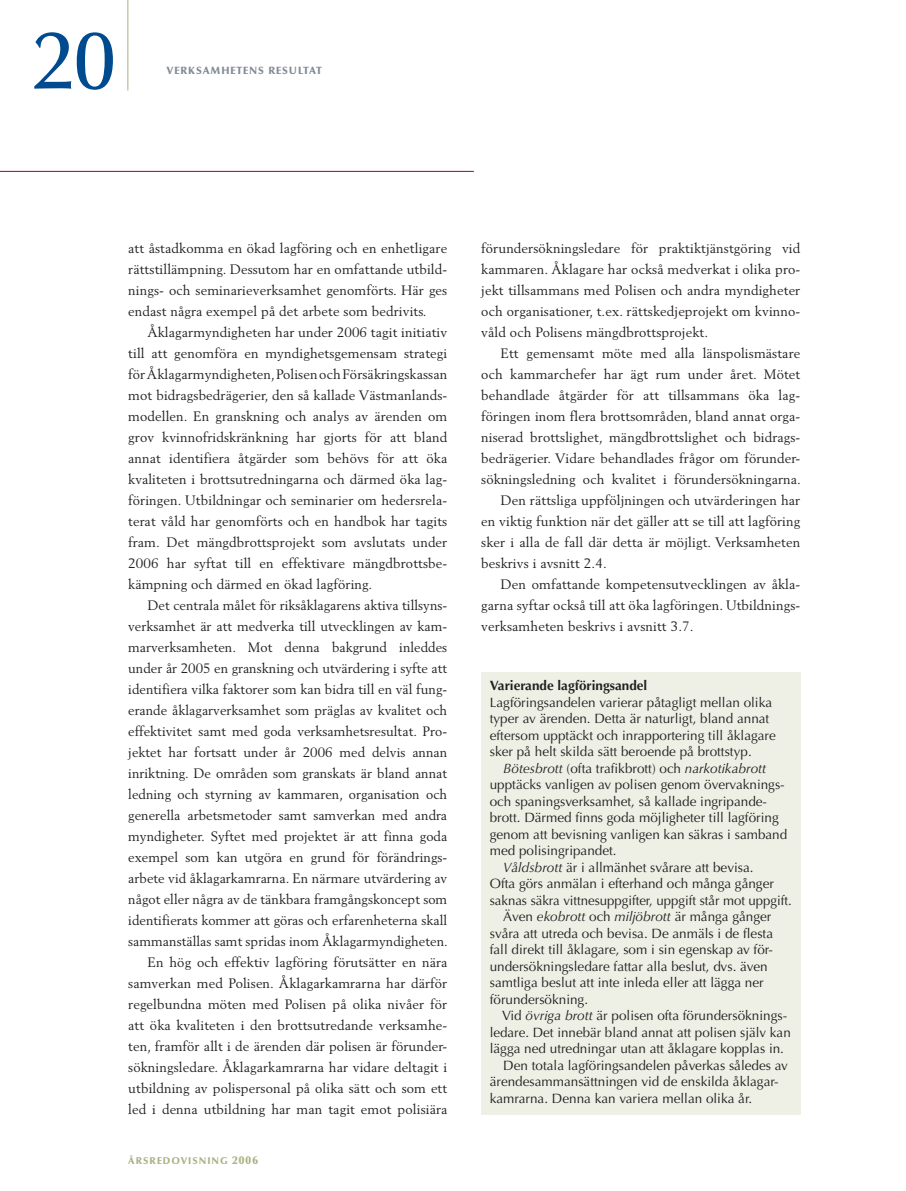
<style>
.page{position:relative;width:906px;height:1191px;background:#fff}
.page>*{position:absolute;margin:0;border:0;box-sizing:border-box;transform-origin:0 0}
.t1{font:500 82.5px "Optima";color:#004a8f}
.t2{font:13.5px/21px "Berling";letter-spacing:.01em;color:#231f20;text-align:justify}
.t3{font:13.5px/16.5px "Optima";color:#231f20}
.t4{font:italic 13.5px "Optima";color:#231f20}
.t5{font:700 13.5px "Optima";color:#231f20}
.t6{font:900 10.5px "Optima";letter-spacing:.08em;color:#808b96}
.t7{font:900 9.75px "Optima";letter-spacing:.1em;color:#abb183}
.s1{font-size:11.25px}
.s2{font-style:normal}
.s3{font-style:italic}
</style>
<div class="page">
<hr style="left:0;top:171px;width:474px;height:1px;background:#a50135">
<hr style="left:127px;top:0;width:1px;height:91px;background:#abb183">
<div style="left:481px;top:672px;width:319px;height:442px;background:#eef0e6"></div>
<h1 class="t1" style="left:33px;top:26px;width:84px">20</h1>
<p class="t6" style="left:166px;top:67px;width:157px">VERKSAMHETENS RESULTAT</p>
<p class="t2" style="left:128px;top:238px;width:320px">att åstadkomma en ökad lagföring och en enhetligare rättstillämpning. Dessutom har en omfattande utbild&shy;nings- och seminarieverksamhet genomförts. Här ges endast några exempel på det arbete som bedrivits.</p>
<p class="t2" style="left:128px;top:322px;width:320px;text-indent:19px">Åklagarmyndigheten har under 2006 tagit initiativ till att genomföra en myndighetsgemensam strategi för Åklagarmyndigheten, Polisen och Försäkrings kassan mot bidragsbedrägerier, den så kallade Västmanlands&shy;modellen. En granskning och analys av ärenden om grov kvinnofridskränkning har gjorts för att bland annat identifiera åtgärder som behövs för att öka kvaliteten i brottsutredningarna och därmed öka lag&shy;föringen. Utbildningar och seminarier om hedersrela&shy;terat våld har genomförts och en handbok har tagits fram. Det mängdbrottsprojekt som avslutats under 2006 har syftat till en effektivare mängdbrottsbe&shy;kämpning och därmed en ökad lagföring.</p>
<p class="t2" style="left:128px;top:595px;width:321px;text-align:right">Det centrala målet för riksåklagarens aktiva tillsyns&shy;verksamhet är att medverka till utvecklingen av kam&shy;marverksamheten. Mot denna bakgrund inleddes under år 2005 en granskning och utvärdering i syfte att identifiera vilka faktorer som kan bidra till en väl fung&shy;erande åklagarverksamhet som präglas av kvalitet och effektivitet samt med goda verksamhetsresultat. Pro&shy;jektet har fortsatt under år 2006 med delvis annan inriktning. De områden som granskats är bland annat ledning och styrning av kammaren, organisation och generella arbetsmetoder samt samverkan med andra myndigheter. Syftet med projektet är att finna goda exempel som kan utgöra en grund för förändrings&shy;arbete vid åklagarkamrarna. En närmare utvärdering av något eller några av de tänkbara framgångskoncept som identifierats kommer att göras och erfaren heterna skall sammanställas samt spridas inom Åklagar myndigheten.<br>En hög och effektiv lagföring förutsätter en nära samverkan med Polisen. Åklagarkamrarna har därför regelbundna möten med Polisen på olika nivåer för att öka kvaliteten i den brottsutredande verksamhe&shy;ten, framför allt i de ärenden där polisen är förunder&shy;sökningsledare. Åklagarkamrarna har vidare deltagit i utbildning av polispersonal på olika sätt och som ett led i denna utbildning har man tagit emot polisiära</p>
<p class="t7" style="left:128px;top:1156px;width:131px">ÅRSREDOVISNING <span class="s1">2006</span></p>
<p class="t2" style="left:481px;top:238px;width:320px">förundersökningsledare för praktiktjänstgöring vid kammaren. Åklagare har också medverkat i olika pro&shy;jekt tillsammans med Polisen och andra myndigheter och organisationer, t.ex. rättskedjeprojekt om kvinno&shy;våld och Polisens mängdbrottsprojekt.</p>
<p class="t2" style="left:500px;top:343px;width:301px">Ett gemensamt möte med alla länspolismästare</p>
<p class="t2" style="left:481px;top:364px;width:320px">och kammarchefer har ägt rum under året. Mötet</p>
<p class="t2" style="left:481px;top:385px;width:320px">behandlade åtgärder för att tillsammans öka lag-</p>
<p class="t2" style="left:481px;top:406px;width:320px">föringen inom flera brottsområden, bland annat orga-</p>
<p class="t2" style="left:481px;top:427px;width:320px">niserad brottslighet, mängdbrottslighet och bidrags-</p>
<p class="t2" style="left:481px;top:448px;width:320px">bedrägerier. Vidare behandlades frågor om förunder-</p>
<p class="t2" style="left:481px;top:469px;width:321px">sökningsledning och kvalitet i förundersökningarna.</p>
<p class="t2" style="left:500px;top:490px;width:301px">Den rättsliga uppföljningen och utvärderingen har</p>
<p class="t2" style="left:481px;top:511px;width:320px">en viktig funktion när det gäller att se till att lagföring</p>
<p class="t2" style="left:481px;top:532px;width:320px">sker i alla de fall där detta är möjligt. Verksamheten</p>
<p class="t2" style="left:481px;top:553px;width:127px">beskrivs i avsnitt 2.4.</p>
<p class="t2" style="left:500px;top:574px;width:301px">Den omfattande kompetensutvecklingen av åkla-</p>
<p class="t2" style="left:481px;top:595px;width:320px">garna syftar också till att öka lagföringen. Utbildnings-</p>
<p class="t2" style="left:481px;top:616px;width:214px">verksamheten beskrivs i avsnitt 3.7.</p>
<p class="t5" style="left:490px;top:680px;width:159px">Varierande lagföringsandel</p>
<p class="t3" style="left:490px;top:695px;width:287px">Lagföringsandelen varierar påtagligt mellan olika typer av ärenden. Detta är naturligt, bland annat eftersom upptäckt och inrapportering till åklagare sker på helt skilda sätt beroende på brottstyp.</p>
<p class="t4" style="left:503px;top:762px;width:264px">Bötesbrott <span class="s2">(ofta trafikbrott) och</span> narkotikabrott</p>
<p class="t3" style="left:490px;top:777px;width:296px">upptäcks vanligen av polisen genom övervaknings-</p>
<p class="t3" style="left:490px;top:794px;width:279px">och spaningsverksamhet, så kallade ingripande-</p>
<p class="t3" style="left:490px;top:810px;width:290px">brott. Därmed finns goda möjligheter till lagföring</p>
<p class="t3" style="left:490px;top:827px;width:299px">genom att bevisning vanligen kan säkras i samband</p>
<p class="t3" style="left:490px;top:843px;width:128px">med polisingripandet.</p>
<p class="t3" style="left:503px;top:860px;width:252px"><span class="s3">Våldsbrott</span> är i allmänhet svårare att bevisa.</p>
<p class="t3" style="left:490px;top:876px;width:286px">Ofta görs anmälan i efterhand och många gånger</p>
<p class="t3" style="left:490px;top:893px;width:303px">saknas säkra vittnesuppgifter, uppgift står mot uppgift.</p>
<p class="t3" style="left:503px;top:909px;width:270px">Även <span class="s3">ekobrott</span> och <span class="s3">miljöbrott</span> är många gånger</p>
<p class="t3" style="left:490px;top:926px;width:285px">svåra att utreda och bevisa. De anmäls i de flesta</p>
<p class="t3" style="left:490px;top:942px;width:285px">fall direkt till åklagare, som i sin egenskap av för-</p>
<p class="t3" style="left:490px;top:959px;width:279px">undersökningsledare fattar alla beslut, dvs. även</p>
<p class="t3" style="left:490px;top:975px;width:275px">samtliga beslut att inte inleda eller att lägga ner</p>
<p class="t3" style="left:490px;top:992px;width:100px">förundersökning.</p>
<p class="t3" style="left:502px;top:1008px;width:287px">Vid <span class="s3">övriga brott</span> är polisen ofta förundersöknings-</p>
<p class="t3" style="left:490px;top:1025px;width:302px">ledare. Det innebär bland annat att polisen själv kan</p>
<p class="t3" style="left:490px;top:1041px;width:296px">lägga ned utredningar utan att åklagare kopplas in.</p>
<p class="t3" style="left:503px;top:1058px;width:286px">Den totala lagföringsandelen påverkas således av</p>
<p class="t3" style="left:490px;top:1074px;width:290px">ärendesammansättningen vid de enskilda åklagar-</p>
<p class="t3" style="left:490px;top:1091px;width:264px">kamrarna. Denna kan variera mellan olika år.</p>
</div>
